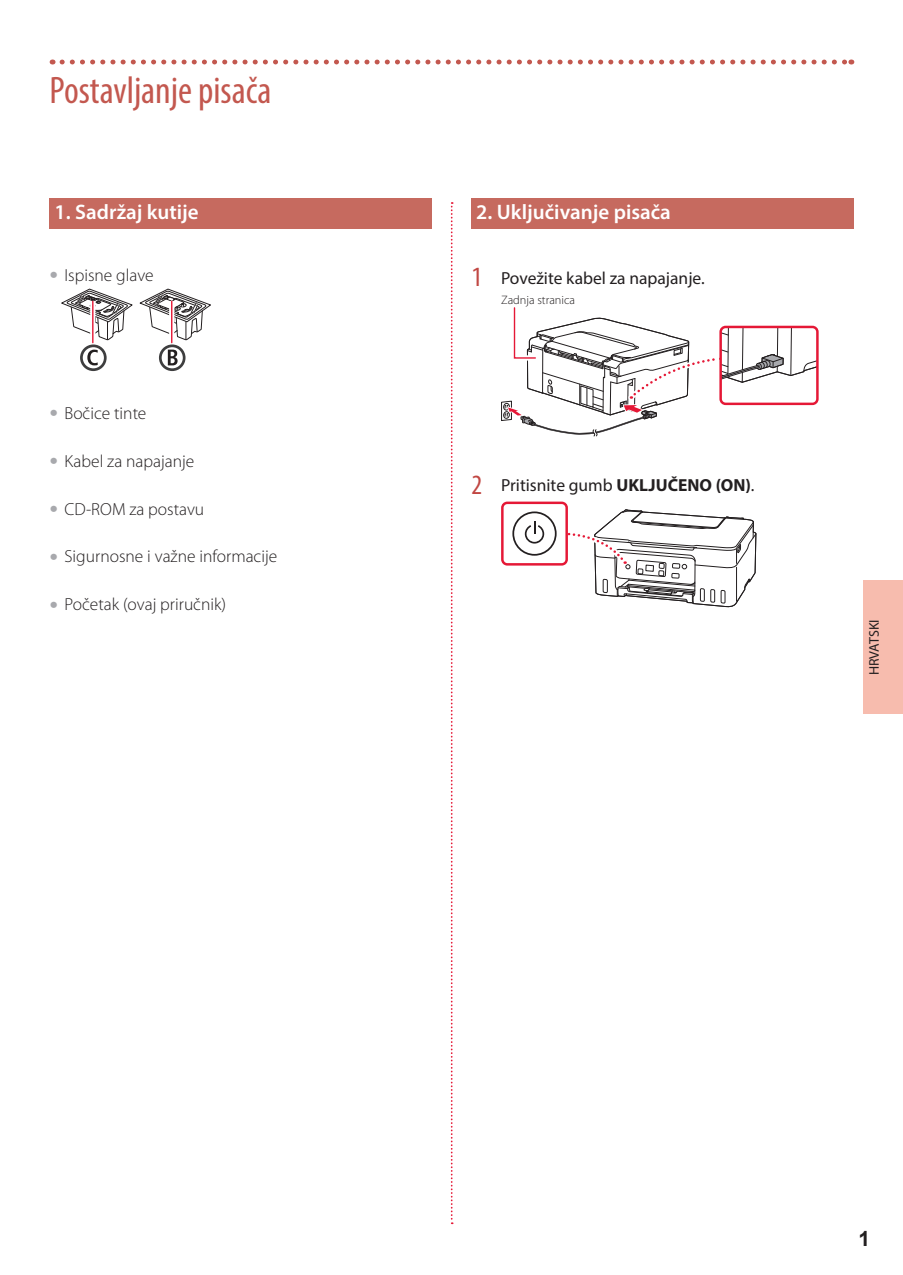
<style>
.page{position:relative;width:903px;height:1275px;background:#fff}
.page>*{position:absolute;margin:0;border:0;box-sizing:border-box;transform-origin:0 0}
.t1{font:condensed 38.5px "Myriad Pro";color:#c3584f}
.t2{font:600 21px "Myriad Pro";color:#fff}
.t3{font:700 21px "Arial";color:#231f20}
.t4{font:300 17.5px "Myriad Pro";color:#231f20}
.t5{font:17.5px "Myriad Pro";color:#231f20}
.t6{font:14px "Myriad Pro";letter-spacing:-.005em;color:#231f20}
.t7{font:300 12.25px "Myriad Pro";color:#231f20}
.s1{font-size:35px;color:#a8a9ad}
.s2{font-stretch:condensed;font-size:28px;color:#c14743}
.s3{font-weight:700}
</style>
<div class="page">
<div style="left:863px;top:580px;width:40px;height:134px;background:#f7bcae"></div>
<svg style="left:62px;top:60px;width:790px;height:4px"></svg>
<div style="left:50px;top:198px;width:382px;height:31px;background:#c66a5f"></div>
<svg style="left:61px;top:288px;width:150px;height:53px"></svg>
<svg style="left:90px;top:301px;width:5px;height:42px"></svg>
<svg style="left:169px;top:301px;width:5px;height:42px"></svg>
<hr style="left:92px;top:301px;width:1px;height:42px;background:#e51836">
<hr style="left:171px;top:301px;width:1px;height:42px;background:#e51836">
<svg style="left:160px;top:346px;width:24px;height:24px"></svg>
<div style="left:159px;top:344px;width:26px;height:27px;border:3px solid #3e3e3f;border-radius:50%"></div>
<svg style="left:168px;top:350px;width:10px;height:15px"></svg>
<svg style="left:81px;top:346px;width:24px;height:24px"></svg>
<div style="left:80px;top:344px;width:27px;height:27px;border:3px solid #3e3e3f;border-radius:50%"></div>
<svg style="left:87px;top:350px;width:11px;height:15px"></svg>
<div style="left:471px;top:198px;width:382px;height:31px;background:#c66a5f"></div>
<svg style="left:501px;top:307px;width:316px;height:129px"></svg>
<svg style="left:568px;top:509px;width:188px;height:98px"></svg>
<svg style="left:525px;top:521px;width:19px;height:23px"></svg>
<div style="left:512px;top:511px;width:45px;height:45px;border:2px solid #231f20;border-radius:50%"></div>
<div style="left:501px;top:502px;width:67px;height:64px;border:2px solid #e51836;border-radius:5px"></div>
<svg style="left:451px;top:202px;width:2px;height:1022px"></svg>
<h1 class="t1" style="left:50px;top:67px;width:223px">Postavljanje pisača</h1>
<p class="t2" style="left:55px;top:199px;width:146px">1. Sadržaj kutije</p>
<p class="t4" style="left:50px;top:265px;width:105px"><span class="s1">•</span> Ispisne glave</p>
<p class="t4" style="left:50px;top:403px;width:98px"><span class="s1">•</span> Bočice tinte</p>
<p class="t4" style="left:50px;top:451px;width:146px"><span class="s1">•</span> Kabel za napajanje</p>
<p class="t4" style="left:50px;top:499px;width:156px"><span class="s1">•</span> CD-ROM za postavu</p>
<p class="t4" style="left:50px;top:547px;width:229px"><span class="s1">•</span> Sigurnosne i važne informacije</p>
<p class="t4" style="left:50px;top:595px;width:178px"><span class="s1">•</span> Početak (ovaj priručnik)</p>
<p class="t2" style="left:476px;top:199px;width:196px">2. Uključivanje pisača</p>
<p class="t5" style="left:471px;top:267px;width:235px"><span class="s2">1</span> Povežite kabel za napajanje.</p>
<p class="t7" style="left:501px;top:293px;width:75px">Zadnja stranica</p>
<p class="t5" style="left:471px;top:474px;width:285px"><span class="s2">2</span> Pritisnite gumb <span class="s3">UKLJUČENO (ON)</span>.</p>
<p class="t6" style="left:865px;top:675px;width:58px;rotate:-90deg">HRVATSKI</p>
<p class="t3" style="left:858px;top:1223px;width:13px">1</p>
</div>
